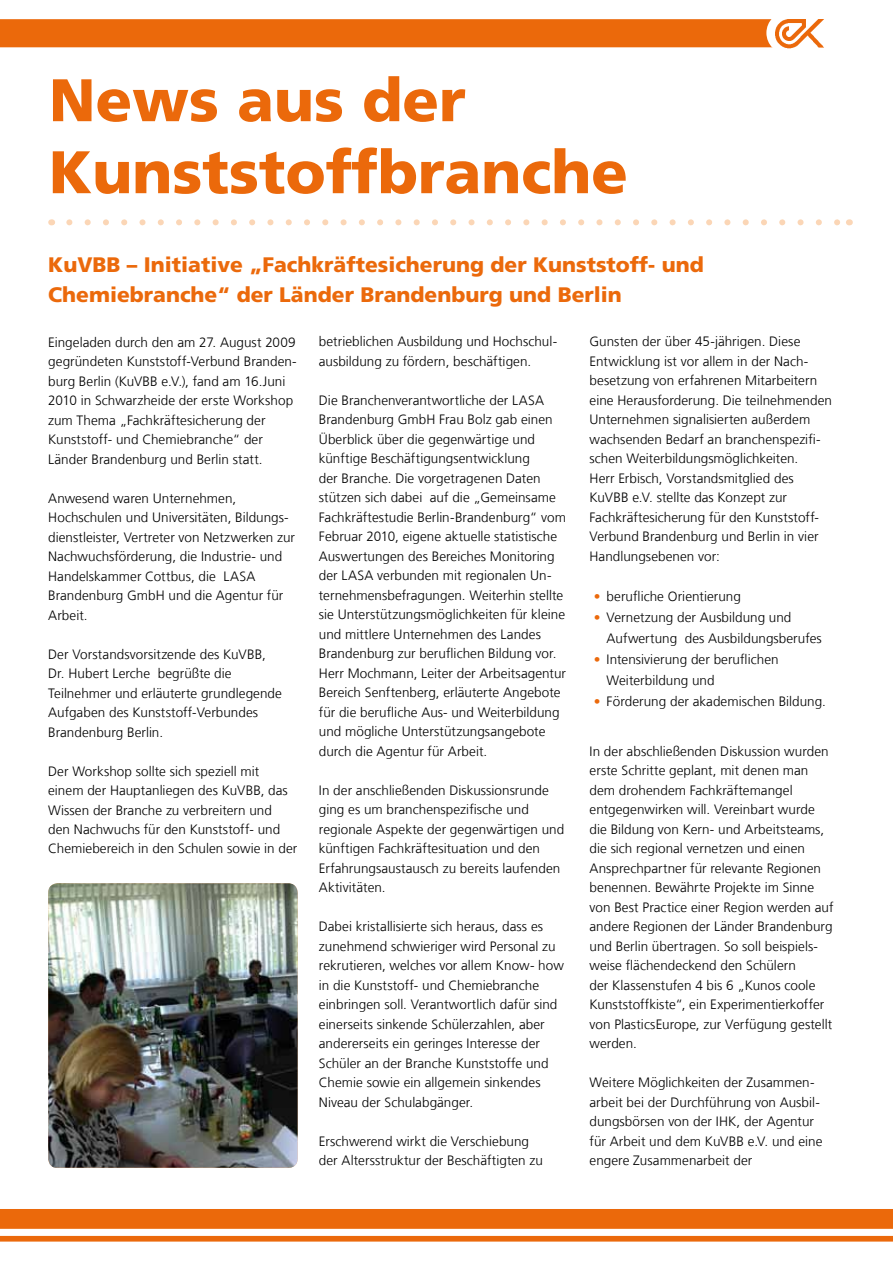
<style>
.page{position:relative;width:893px;height:1263px;background:#fff}
.page>*{position:absolute;margin:0;border:0;box-sizing:border-box;transform-origin:0 0}
.t1{font:900 60px/72px "Frutiger LT Com";color:#eb690b}
.t2{font:900 21px/30px "Frutiger LT Com";color:#eb690b}
.t3{font:300 13.5px/19.5px "Frutiger LT Com";letter-spacing:.005em;color:#000}
.s1{color:#eb690b}
</style>
<div class="page">
<div style="left:0;top:19px;width:771px;height:28px;background:#eb690b"></div>
<div style="left:0;top:1236px;width:893px;height:5px;background:#eb690b"></div>
<div style="left:0;top:1209px;width:893px;height:20px;background:#eb690b"></div>
<div style="left:766px;top:12px;width:42px;height:42px;background:#fff;border-radius:50%"></div>
<img style="left:776px;top:19px;width:48px;height:30px">
<svg style="left:69px;top:219px;width:771px;height:6px"></svg>
<img style="left:48px;top:883px;width:250px;height:285px">
<h1 class="t1" style="left:49px;top:64px;width:580px">News aus der<br>Kunststoffbranche</h1>
<h2 class="t2" style="left:48px;top:250px;width:657px">KuVBB – Initiative „Fachkräftesicherung der Kunststoff- und<br>Chemiebranche“ der Länder Brandenburg und Berlin</h2>
<p class="t3" style="left:48px;top:332px;width:250px">Eingeladen durch den am 27. August 2009 gegründeten Kunststoff-Verbund Branden&shy;burg Berlin (KuVBB e.V.), fand am 16.Juni 2010 in Schwarzheide der erste Workshop zum Thema „Fachkräftesicherung der Kunststoff- und Chemiebranche“ der Länder Brandenburg und Berlin statt.</p>
<p class="t3" style="left:48px;top:488px;width:248px">Anwesend waren Unternehmen, Hochschulen und Universitäten, Bildungs&shy;dienstleister, Vertreter von Netzwerken zur Nachwuchsförderung, die Industrie- und Handelskammer Cottbus, die LASA Brandenburg GmbH und die Agentur für Arbeit.</p>
<p class="t3" style="left:48px;top:644px;width:235px">Der Vorstandsvorsitzende des KuVBB, Dr. Hubert Lerche begrüßte die Teilnehmer und erläuterte grundlegende Aufgaben des Kunststoff-Verbundes Brandenburg Berlin.</p>
<p class="t3" style="left:48px;top:761px;width:251px">Der Workshop sollte sich speziell mit einem der Hauptanliegen des KuVBB, das Wissen der Branche zu verbreitern und<br>den Nachwuchs für den Kunststoff- und Chemiebereich in den Schulen sowie in der</p>
<p class="t3" style="left:319px;top:332px;width:240px">betrieblichen Ausbildung und Hochschul&shy;ausbildung zu fördern, beschäftigen.</p>
<p class="t3" style="left:319px;top:391px;width:249px">Die Branchenverantwortliche der LASA Brandenburg GmbH Frau Bolz gab einen Überblick über die gegenwärtige und künftige Beschäftigungsentwicklung<br>der Branche. Die vorgetragenen Daten stützen sich dabei auf die „Gemeinsame Fachkräftestudie Berlin-Brandenburg“ vom Februar 2010, eigene aktuelle statistische Auswertungen des Bereiches Monitoring der LASA verbunden mit regionalen Un&shy;ternehmensbefragungen. Weiterhin stellte sie Unterstützungsmöglichkeiten für kleine und mittlere Unternehmen des Landes Brandenburg zur beruflichen Bildung vor.<br>Herr Mochmann, Leiter der Arbeitsagentur Bereich Senftenberg, erläuterte Angebote für die berufliche Aus- und Weiterbildung und mögliche Unterstützungsangebote durch die Agentur für Arbeit.</p>
<p class="t3" style="left:319px;top:780px;width:247px">In der anschließenden Diskussionsrunde ging es um branchenspezifische und regionale Aspekte der gegenwärtigen und künftigen Fachkräftesituation und den Erfahrungsaustausch zu bereits laufenden Aktivitäten.</p>
<p class="t3" style="left:319px;top:917px;width:246px">Dabei kristallisierte sich heraus, dass es zunehmend schwieriger wird Personal zu rekrutieren, welches vor allem Know- how in die Kunststoff- und Chemiebranche einbringen soll. Verantwortlich dafür sind einerseits sinkende Schülerzahlen, aber andererseits ein geringes Interesse der Schüler an der Branche Kunststoffe und Chemie sowie ein allgemein sinkendes Niveau der Schulabgänger.</p>
<p class="t3" style="left:319px;top:1131px;width:226px">Erschwerend wirkt die Verschiebung der Altersstruktur der Beschäftigten zu</p>
<p class="t3" style="left:590px;top:332px;width:244px">Gunsten der über 45-jährigen. Diese Entwicklung ist vor allem in der Nach&shy;besetzung von erfahrenen Mitarbeitern eine Herausforderung. Die teilnehmenden Unternehmen signalisierten außerdem wachsenden Bedarf an branchenspezifi&shy;schen Weiterbildungsmöglichkeiten.<br>Herr Erbisch, Vorstandsmitglied des KuVBB e.V. stellte das Konzept zur Fachkräftesicherung für den Kunststoff-Verbund Brandenburg und Berlin in vier Handlungsebenen vor:</p>
<p class="t3" style="left:594px;top:587px;width:149px"><span class="s1">•</span> berufliche Orientierung</p>
<p class="t3" style="left:607px;top:607px;width:217px;line-height:21px;text-indent:-13px"><span class="s1">•</span> Vernetzung der Ausbildung und<br>Aufwertung des Ausbildungsberufes</p>
<p class="t3" style="left:607px;top:649px;width:174px;line-height:21px;text-indent:-13px"><span class="s1">•</span> Intensivierung der beruflichen<br>Weiterbildung und</p>
<p class="t3" style="left:594px;top:692px;width:234px"><span class="s1">•</span> Förderung der akademischen Bildung.</p>
<p class="t3" style="left:590px;top:741px;width:245px">In der abschließenden Diskussion wurden erste Schritte geplant, mit denen man dem drohendem Fachkräftemangel entgegenwirken will. Vereinbart wurde die Bildung von Kern- und Arbeitsteams, die sich regional vernetzen und einen Ansprechpartner für relevante Regionen benennen. Bewährte Projekte im Sinne von Best Practice einer Region werden auf andere Regionen der Länder Brandenburg und Berlin übertragen. So soll beispiels&shy;weise flächendeckend den Schülern<br>der Klassenstufen 4 bis 6 „Kunos coole Kunststoffkiste“, ein Experimentierkoffer von PlasticsEurope, zur Verfügung gestellt werden.</p>
<p class="t3" style="left:590px;top:1073px;width:234px">Weitere Möglichkeiten der Zusammen&shy;arbeit bei der Durchführung von Ausbil&shy;dungsbörsen von der IHK, der Agentur für Arbeit und dem KuVBB e.V. und eine engere Zusammenarbeit der</p>
</div>
